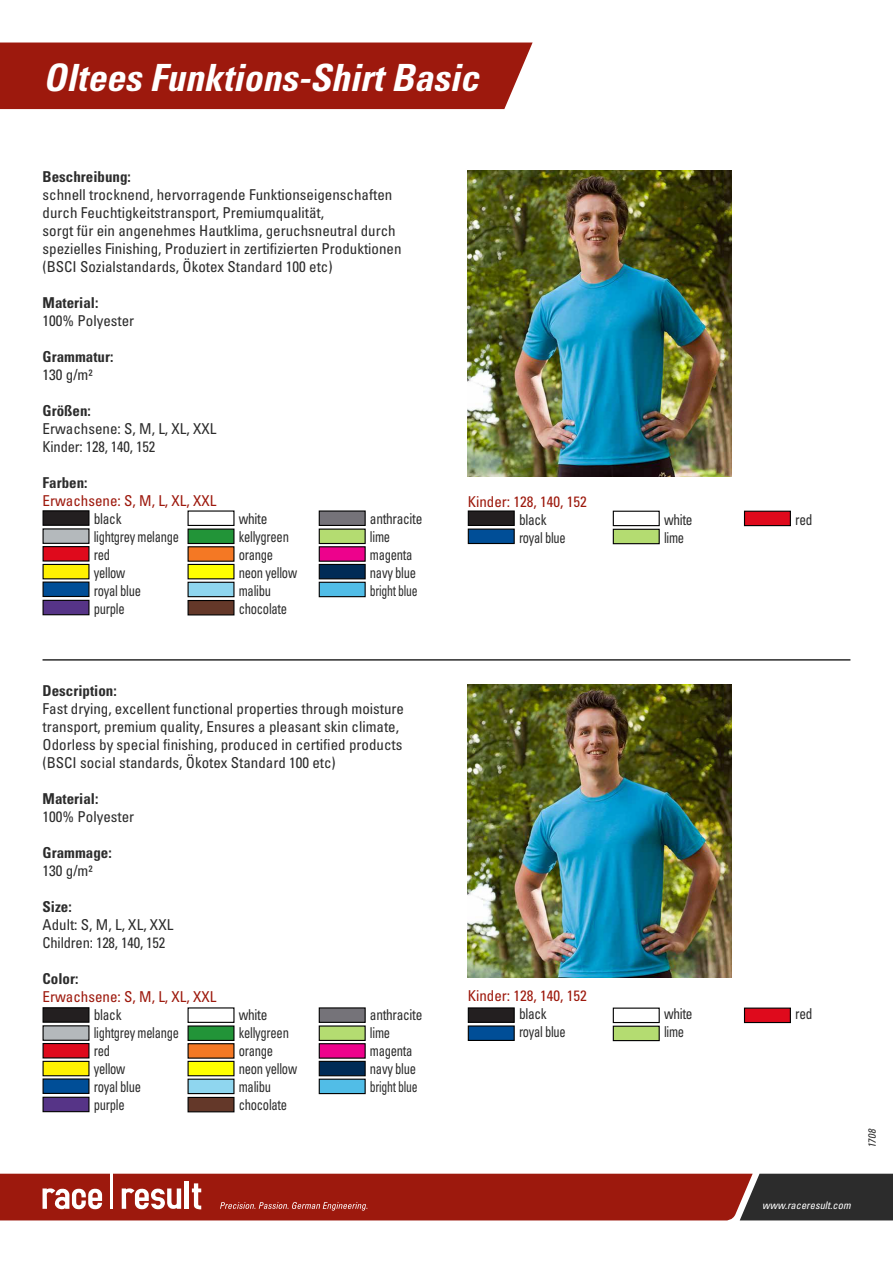
<style>
.page{position:relative;width:893px;height:1263px;background:#fff}
.page>*{position:absolute;margin:0;border:0;box-sizing:border-box;transform-origin:0 0}
.t1{font:37.5px "Univers LTCYR 67 Bold Cond Obl";color:#fff}
.t2{font:condensed 15px/18px "Univers LTCYR 57";color:#2c2c2c}
.t3{font:condensed 15px "Univers LTCYR 57";letter-spacing:-.02em;color:#2c2c2c;scale:.84 1}
.t4{font:15px "Univers LTCYR 67 Bold Cond";color:#2c2c2c}
.t5{font:condensed 15px "Univers LTCYR 57";color:#9d190d}
.t6{font:condensed 15px "Univers LTCYR 57";color:#2c2c2c;scale:.84 1}
.t7{font:condensed 15px "Univers LTCYR 57";letter-spacing:-.02em;color:#2c2c2c;scale:.83 1}
.t8{font:condensed 15px "Univers LTCYR 57";color:#2c2c2c;scale:.89 1}
.t9{font:condensed 15px "Univers LTCYR 57";letter-spacing:-.02em;color:#2c2c2c;scale:.89 1}
.t10{font:condensed 15px "Univers LTCYR 57";letter-spacing:-.02em;color:#2c2c2c;scale:.78 1}
.t11{font:10.5px "Univers LTCYR 57 Condensed Obl";color:#fff}
.t12{font:10.5px "Univers LTCYR 57 Condensed Obl";color:#2c2c2c}
</style>
<div class="page">
<svg style="left:0;top:1174px;width:893px;height:46px;background:#90281f"></svg>
<div style="left:0;top:43px;width:533px;height:66px;background:#9d190d"></div>
<hr style="left:43px;top:659px;width:807px;height:2px;background:#2c2c2c">
<div style="left:43px;top:510px;width:47px;height:16px;background:#231f20;border:1px solid #000"></div>
<div style="left:43px;top:581px;width:47px;height:16px;background:#004e97;border:1px solid #000"></div>
<div style="left:43px;top:600px;width:47px;height:15px;background:#563487;border:1px solid #000"></div>
<div style="left:43px;top:528px;width:47px;height:16px;background:#b4b9bc;border:1px solid #000"></div>
<div style="left:43px;top:546px;width:47px;height:16px;background:#df0a1c;border:1px solid #000"></div>
<div style="left:43px;top:564px;width:47px;height:15px;background:#fff101;border:1px solid #000"></div>
<div style="left:188px;top:510px;width:46px;height:16px;border:1px solid #000"></div>
<div style="left:188px;top:582px;width:46px;height:15px;background:#8fd6ef;border:1px solid #000"></div>
<div style="left:188px;top:600px;width:46px;height:15px;background:#643829;border:1px solid #000"></div>
<div style="left:188px;top:528px;width:46px;height:16px;background:#229438;border:1px solid #000"></div>
<div style="left:188px;top:546px;width:46px;height:16px;background:#f47824;border:1px solid #000"></div>
<div style="left:188px;top:564px;width:46px;height:15px;background:#ff0;border:1px solid #000"></div>
<div style="left:319px;top:510px;width:47px;height:16px;background:#757379;border:1px solid #000"></div>
<div style="left:468px;top:510px;width:47px;height:16px;background:#231f20;border:1px solid #000"></div>
<div style="left:468px;top:528px;width:47px;height:16px;background:#004e97;border:1px solid #000"></div>
<div style="left:613px;top:511px;width:47px;height:15px;border:1px solid #000"></div>
<div style="left:613px;top:529px;width:47px;height:15px;background:#b4dc71;border:1px solid #000"></div>
<div style="left:744px;top:511px;width:47px;height:15px;background:#df0a1c;border:1px solid #000"></div>
<div style="left:319px;top:582px;width:47px;height:15px;background:#51bde7;border:1px solid #000"></div>
<div style="left:319px;top:528px;width:47px;height:16px;background:#b4dc71;border:1px solid #000"></div>
<div style="left:319px;top:546px;width:47px;height:16px;background:#ed028c;border:1px solid #000"></div>
<div style="left:319px;top:564px;width:47px;height:15px;background:#002b56;border:1px solid #000"></div>
<img style="left:468px;top:170px;width:263px;height:306px">
<img style="left:468px;top:684px;width:263px;height:293px">
<div style="left:43px;top:1007px;width:47px;height:16px;background:#231f20;border:1px solid #000"></div>
<div style="left:43px;top:1078px;width:47px;height:16px;background:#004e97;border:1px solid #000"></div>
<div style="left:43px;top:1097px;width:47px;height:15px;background:#563487;border:1px solid #000"></div>
<div style="left:43px;top:1025px;width:47px;height:16px;background:#b4b9bc;border:1px solid #000"></div>
<div style="left:43px;top:1043px;width:47px;height:15px;background:#df0a1c;border:1px solid #000"></div>
<div style="left:43px;top:1061px;width:47px;height:15px;background:#fff101;border:1px solid #000"></div>
<div style="left:188px;top:1007px;width:46px;height:16px;border:1px solid #000"></div>
<div style="left:188px;top:1078px;width:46px;height:16px;background:#8fd6ef;border:1px solid #000"></div>
<div style="left:188px;top:1097px;width:46px;height:15px;background:#643829;border:1px solid #000"></div>
<div style="left:188px;top:1025px;width:46px;height:16px;background:#229438;border:1px solid #000"></div>
<div style="left:188px;top:1043px;width:46px;height:16px;background:#f47824;border:1px solid #000"></div>
<div style="left:188px;top:1061px;width:46px;height:15px;background:#ff0;border:1px solid #000"></div>
<div style="left:319px;top:1007px;width:47px;height:16px;background:#757379;border:1px solid #000"></div>
<div style="left:468px;top:1007px;width:47px;height:16px;background:#231f20;border:1px solid #000"></div>
<div style="left:468px;top:1025px;width:47px;height:16px;background:#004e97;border:1px solid #000"></div>
<div style="left:613px;top:1007px;width:47px;height:16px;border:1px solid #000"></div>
<div style="left:613px;top:1026px;width:47px;height:15px;background:#b4dc71;border:1px solid #000"></div>
<div style="left:744px;top:1007px;width:47px;height:16px;background:#df0a1c;border:1px solid #000"></div>
<div style="left:319px;top:1078px;width:47px;height:16px;background:#51bde7;border:1px solid #000"></div>
<div style="left:319px;top:1025px;width:47px;height:16px;background:#b4dc71;border:1px solid #000"></div>
<div style="left:319px;top:1043px;width:47px;height:16px;background:#ed028c;border:1px solid #000"></div>
<div style="left:319px;top:1061px;width:47px;height:15px;background:#002b56;border:1px solid #000"></div>
<h1 class="t1" style="left:43px;top:54px;width:437px">Oltees Funktions-Shirt Basic</h1>
<p class="t4" style="left:43px;top:168px;width:90px">Beschreibung:</p>
<p class="t2" style="left:43px;top:185px;width:361px">schnell trocknend, hervorragende Funktionseigenschaften durch Feuchtigkeitstransport, Premiumqualität,<br>sorgt für ein angenehmes Hautklima, geruchsneutral durch spezielles Finishing, Produziert in zertifizierten Produktionen (BSCI Sozialstandards, Ökotex Standard 100 etc)</p>
<p class="t4" style="left:43px;top:294px;width:57px">Material:</p>
<p class="t2" style="left:43px;top:311px;width:93px">100% Polyester</p>
<p class="t4" style="left:43px;top:348px;width:72px">Grammatur:</p>
<p class="t2" style="left:43px;top:365px;width:52px">130 g/m²</p>
<p class="t4" style="left:43px;top:402px;width:50px">Größen:</p>
<p class="t2" style="left:43px;top:419px;width:176px">Erwachsene: S, M, L, XL, XXL<br>Kinder: 128, 140, 152</p>
<p class="t4" style="left:43px;top:474px;width:46px">Farben:</p>
<p class="t5" style="left:43px;top:491px;width:176px">Erwachsene: S, M, L, XL, XXL</p>
<p class="t8" style="left:94px;top:509px;width:33px">black</p>
<p class="t8" style="left:239px;top:509px;width:34px">white</p>
<p class="t9" style="left:370px;top:509px;width:60px">anthracite</p>
<p class="t7" style="left:94px;top:527px;width:104px">lightgrey melange</p>
<p class="t3" style="left:239px;top:527px;width:61px">kellygreen</p>
<p class="t6" style="left:370px;top:527px;width:26px">lime</p>
<p class="t6" style="left:94px;top:545px;width:21px">red</p>
<p class="t6" style="left:239px;top:545px;width:42px">orange</p>
<p class="t3" style="left:370px;top:545px;width:52px">magenta</p>
<p class="t6" style="left:94px;top:563px;width:39px">yellow</p>
<p class="t3" style="left:239px;top:563px;width:71px">neon yellow</p>
<p class="t3" style="left:370px;top:563px;width:57px">navy blue</p>
<p class="t3" style="left:94px;top:581px;width:58px">royal blue</p>
<p class="t6" style="left:239px;top:581px;width:40px">malibu</p>
<p class="t10" style="left:370px;top:581px;width:63px">bright blue</p>
<p class="t6" style="left:94px;top:599px;width:38px">purple</p>
<p class="t3" style="left:239px;top:599px;width:59px">chocolate</p>
<p class="t4" style="left:43px;top:681px;width:76px">Description:</p>
<p class="t2" style="left:43px;top:699px;width:363px">Fast drying, excellent functional properties through moisture transport, premium quality, Ensures a pleasant skin climate, Odorless by special finishing, produced in certified products (BSCI social standards, Ökotex Standard 100 etc)</p>
<p class="t4" style="left:43px;top:789px;width:57px">Material:</p>
<p class="t2" style="left:43px;top:807px;width:93px">100% Polyester</p>
<p class="t4" style="left:43px;top:843px;width:71px">Grammage:</p>
<p class="t2" style="left:43px;top:861px;width:52px">130 g/m²</p>
<p class="t4" style="left:43px;top:897px;width:31px">Size:</p>
<p class="t2" style="left:43px;top:915px;width:132px">Adult: S, M, L, XL, XXL<br>Children: 128, 140, 152</p>
<p class="t4" style="left:43px;top:969px;width:37px">Color:</p>
<p class="t5" style="left:43px;top:987px;width:176px">Erwachsene: S, M, L, XL, XXL</p>
<p class="t8" style="left:94px;top:1005px;width:33px">black</p>
<p class="t8" style="left:239px;top:1005px;width:34px">white</p>
<p class="t9" style="left:370px;top:1005px;width:60px">anthracite</p>
<p class="t7" style="left:94px;top:1023px;width:104px">lightgrey melange</p>
<p class="t3" style="left:239px;top:1023px;width:61px">kellygreen</p>
<p class="t6" style="left:370px;top:1023px;width:26px">lime</p>
<p class="t6" style="left:94px;top:1041px;width:21px">red</p>
<p class="t6" style="left:239px;top:1041px;width:42px">orange</p>
<p class="t3" style="left:370px;top:1041px;width:52px">magenta</p>
<p class="t6" style="left:94px;top:1059px;width:39px">yellow</p>
<p class="t3" style="left:239px;top:1059px;width:71px">neon yellow</p>
<p class="t3" style="left:370px;top:1059px;width:57px">navy blue</p>
<p class="t3" style="left:94px;top:1077px;width:58px">royal blue</p>
<p class="t6" style="left:239px;top:1077px;width:40px">malibu</p>
<p class="t10" style="left:370px;top:1077px;width:63px">bright blue</p>
<p class="t6" style="left:94px;top:1095px;width:38px">purple</p>
<p class="t3" style="left:239px;top:1095px;width:59px">chocolate</p>
<p class="t5" style="left:468px;top:492px;width:121px">Kinder: 128, 140, 152</p>
<p class="t8" style="left:519px;top:510px;width:33px">black</p>
<p class="t8" style="left:664px;top:510px;width:34px">white</p>
<p class="t8" style="left:795px;top:510px;width:21px">red</p>
<p class="t7" style="left:519px;top:528px;width:58px">royal blue</p>
<p class="t6" style="left:664px;top:528px;width:26px">lime</p>
<p class="t5" style="left:468px;top:986px;width:121px">Kinder: 128, 140, 152</p>
<p class="t8" style="left:519px;top:1004px;width:33px">black</p>
<p class="t8" style="left:664px;top:1004px;width:34px">white</p>
<p class="t8" style="left:795px;top:1004px;width:21px">red</p>
<p class="t7" style="left:519px;top:1022px;width:58px">royal blue</p>
<p class="t6" style="left:664px;top:1022px;width:26px">lime</p>
<p class="t12" style="left:865px;top:1148px;width:21px;rotate:-90deg">1708</p>
<p class="t11" style="left:762px;top:1199px;width:90px">www.raceresult.com</p>
</div>
